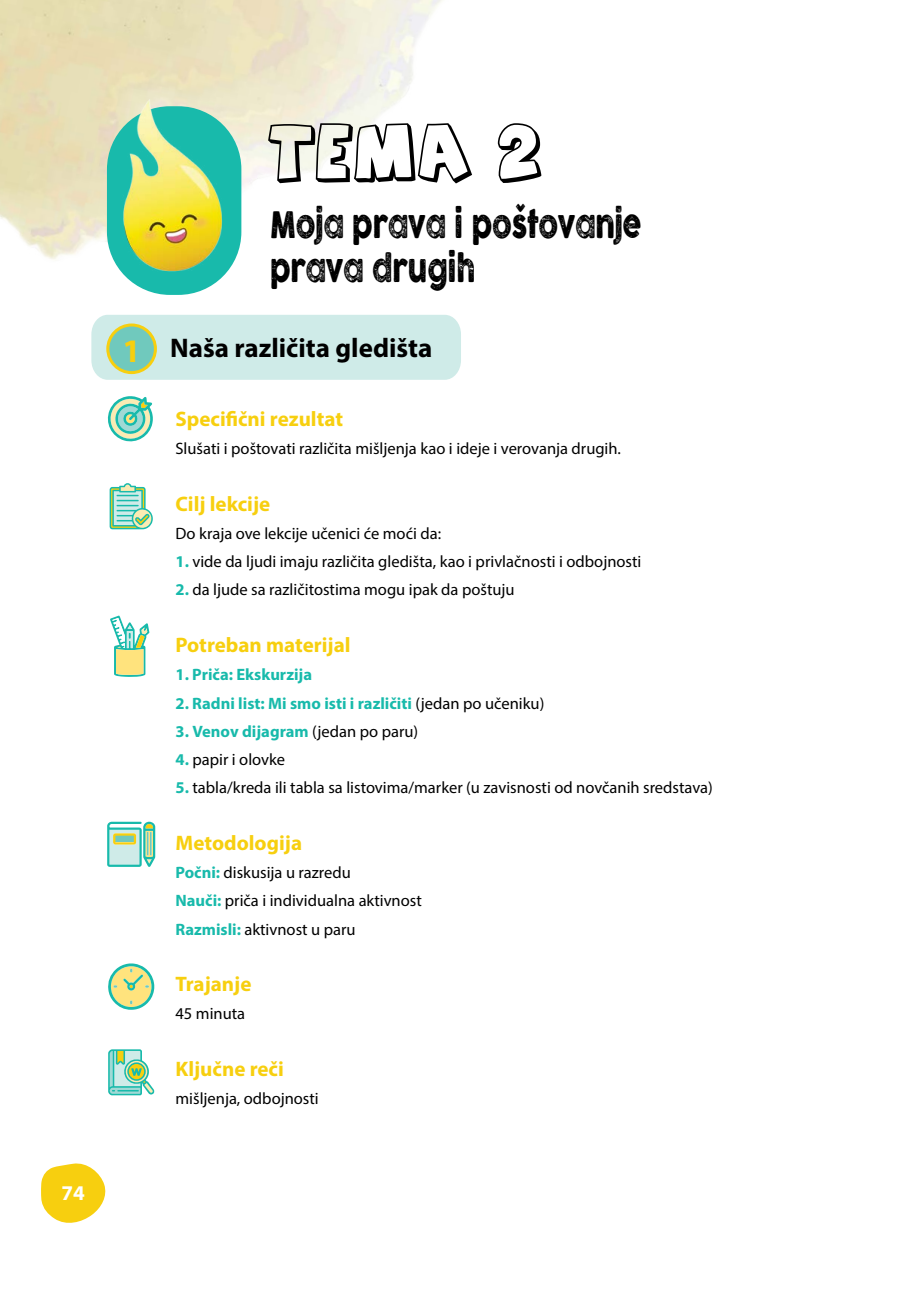
<style>
.page{position:relative;width:919px;height:1289px;background:#fff}
.page>*{position:absolute;margin:0;border:0;box-sizing:border-box;transform-origin:0 0}
.t1{font:54px "Agent Orange";color:#000}
.t2{font:36px/43.2px "COCOGOOSELETTERPRESS";letter-spacing:-.01em;color:#000;scale:.75 1}
.t3{font:700 33px "Myriad Pro";color:#f7cf0f}
.t4{font:700 27px "Myriad Pro";color:#000}
.t5{font:700 21px "Myriad Pro";color:#f7cf0f}
.t6{font:700 21px "Myriad Pro";color:#fff}
.t7{font:16.5px/28.2px "Myriad Pro";color:#000}
.t8{font:700 16.5px "Myriad Pro";color:#18baab}
.s1{font-weight:700;color:#18baab}
.s2{font-weight:400;color:#000}
</style>
<div class="page">
<svg style="left:41px;top:1163px;width:65px;height:60px"></svg>
<div style="left:91px;top:315px;width:370px;height:65px;background:#cfebe8"></div>
<div style="left:108px;top:325px;width:47px;height:47px;background:#70c9bd;border-radius:50%"></div>
<div style="left:106px;top:323px;width:51px;height:51px;border:3px solid #f7cf0f;border-radius:50%"></div>
<svg style="left:108px;top:963px;width:46px;height:46px"></svg>
<svg style="left:108px;top:1049px;width:46px;height:46px"></svg>
<svg style="left:107px;top:821px;width:48px;height:45px;background:#a0dbc2"></svg>
<svg style="left:110px;top:615px;width:39px;height:62px"></svg>
<svg style="left:110px;top:483px;width:43px;height:46px"></svg>
<svg style="left:107px;top:396px;width:46px;height:46px"></svg>
<img style="left:0;top:0;width:442px;height:295px">
<div style="left:107px;top:106px;width:134px;height:189px;background:#18baab;border-radius:63px"></div>
<img style="left:116px;top:93px;width:115px;height:187px">
<p class="t6" style="left:61px;top:1179px;width:25px">74</p>
<h3 class="t3" style="left:122px;top:329px;width:20px">1</h3>
<h1 class="t1" style="left:270px;top:122px;width:276px">TEMA 2</h1>
<h2 class="t2" style="left:270px;top:204px;width:497px">Moja prava i poštovanje prava drugih</h2>
<h3 class="t4" style="left:170px;top:330px;width:264px">Naša različita gledišta</h3>
<p class="t5" style="left:175px;top:405px;width:169px">Specifični rezultat</p>
<p class="t7" style="left:175px;top:434px;width:447px">Slušati i poštovati različita mišljenja kao i ideje i verovanja drugih.</p>
<p class="t5" style="left:175px;top:490px;width:96px">Cilj lekcije</p>
<p class="t7" style="left:175px;top:519px;width:267px">Do kraja ove lekcije učenici će moći da:</p>
<p class="t7" style="left:175px;top:547px;width:467px"><span class="s1">1.</span> vide da ljudi imaju različita gledišta, kao i privlačnosti i odbojnosti</p>
<p class="t7" style="left:175px;top:575px;width:341px"><span class="s1">2.</span> da ljude sa različitostima mogu ipak da poštuju</p>
<p class="t5" style="left:175px;top:631px;width:176px">Potreban materijal</p>
<p class="t8" style="left:175px;top:664px;width:138px">1. Priča: Ekskurzija</p>
<p class="t8" style="left:175px;top:692px;width:370px">2. Radni list: Mi smo isti i različiti <span class="s2">(jedan po učeniku)</span></p>
<p class="t8" style="left:175px;top:720px;width:244px">3. Venov dijagram <span class="s2">(jedan po paru)</span></p>
<p class="t7" style="left:175px;top:745px;width:111px"><span class="s1">4.</span> papir i olovke</p>
<p class="t7" style="left:175px;top:773px;width:539px"><span class="s1">5.</span> tabla/kreda ili tabla sa listovima/marker (u zavisnosti od novčanih sredstava)</p>
<p class="t5" style="left:175px;top:829px;width:128px">Metodologija</p>
<p class="t7" style="left:175px;top:858px;width:248px"><span class="s1">Počni:</span> diskusija u razredu<br><span class="s1">Nauči:</span> priča i individualna aktivnost<br><span class="s1">Razmisli:</span> aktivnost u paru</p>
<p class="t5" style="left:175px;top:970px;width:77px">Trajanje</p>
<p class="t7" style="left:175px;top:999px;width:71px">45 minuta</p>
<p class="t5" style="left:175px;top:1055px;width:110px">Ključne reči</p>
<p class="t7" style="left:175px;top:1084px;width:145px">mišljenja, odbojnosti</p>
</div>
